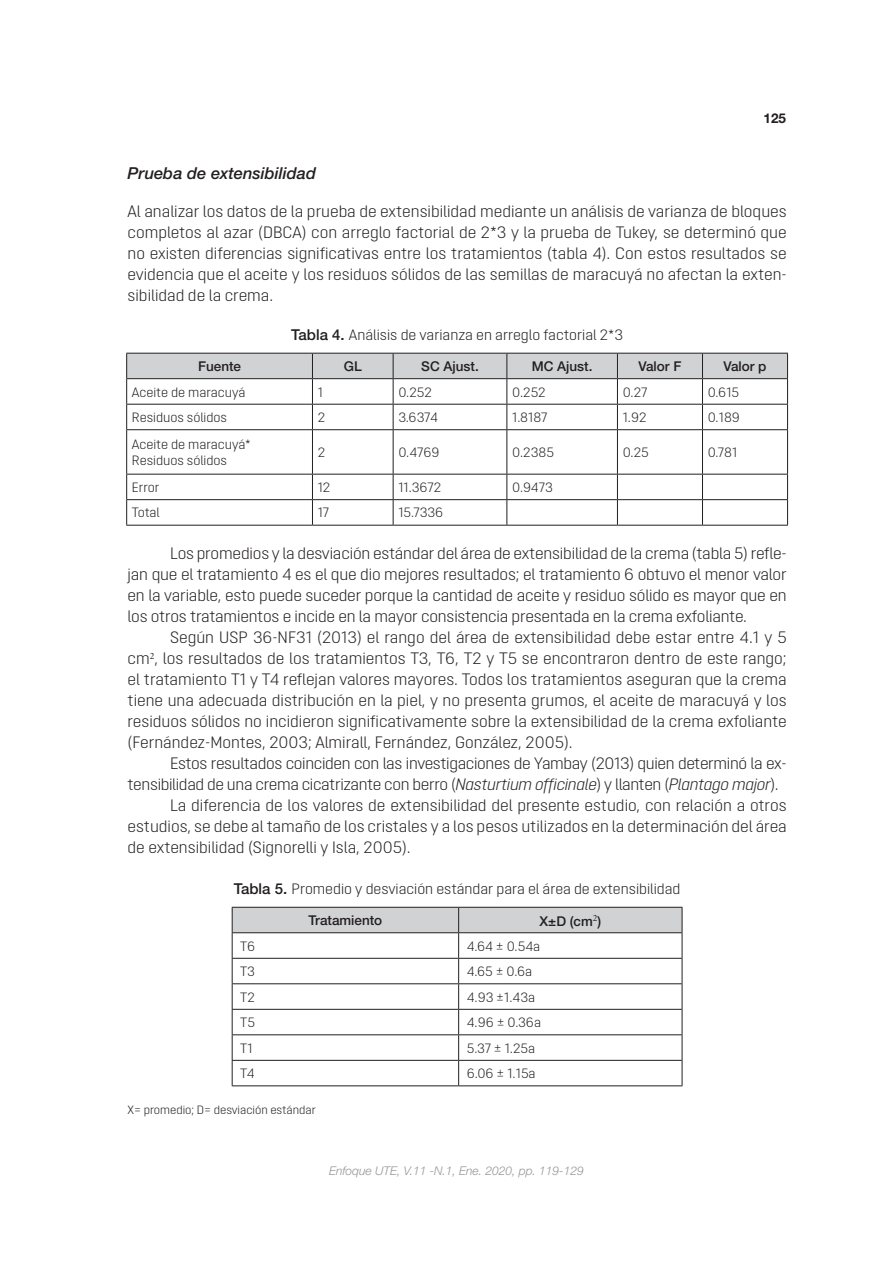
<style>
.page{position:relative;width:893px;height:1263px;background:#fff}
.page>*{position:absolute;margin:0;border:0;box-sizing:border-box;transform-origin:0 0}
.t1{font:300 16.5px/21px "Opinion Pro";color:#231f20;text-align:justify}
.t2{font:300 16.5px "Opinion Pro";letter-spacing:-.02em;color:#231f20}
.t3{font:italic 500 16.5px "Helvetica Neue";color:#231f20}
.t4{font:300 15px "Opinion Pro";color:#231f20}
.t5{font:300 13.5px/16.5px "Opinion Pro";color:#231f20}
.t6{font:500 13.5px "Helvetica Neue";color:#231f20}
.t7{font:700 13.5px "Helvetica Neue";color:#231f20}
.t8{font:italic 300 12px "Helvetica Neue";color:#939598}
.t9{font:300 12px "Opinion Pro";color:#231f20}
.s1{font-family:"Helvetica Neue";font-weight:500}
.s2{font-style:italic}
</style>
<div class="page">
<svg style="left:127px;top:430px;width:660px;height:95px"></svg>
<hr style="left:126px;top:430px;width:1px;height:44px;background:#231f20">
<svg style="left:126px;top:475px;width:1px;height:50px"></svg>
<hr style="left:126px;top:429px;width:186px;height:1px;background:#231f20">
<hr style="left:312px;top:429px;width:81px;height:1px;background:#231f20">
<hr style="left:393px;top:429px;width:114px;height:1px;background:#231f20">
<hr style="left:507px;top:429px;width:110px;height:1px;background:#231f20">
<hr style="left:617px;top:429px;width:85px;height:1px;background:#231f20">
<hr style="left:702px;top:429px;width:86px;height:1px;background:#231f20">
<hr style="left:126px;top:474px;width:186px;height:1px;background:#231f20">
<hr style="left:312px;top:474px;width:81px;height:1px;background:#231f20">
<hr style="left:393px;top:474px;width:114px;height:1px;background:#231f20">
<hr style="left:507px;top:474px;width:110px;height:1px;background:#231f20">
<hr style="left:617px;top:474px;width:85px;height:1px;background:#231f20">
<hr style="left:702px;top:474px;width:86px;height:1px;background:#231f20">
<hr style="left:126px;top:499px;width:186px;height:1px;background:#231f20">
<hr style="left:312px;top:499px;width:81px;height:1px;background:#231f20">
<hr style="left:393px;top:499px;width:114px;height:1px;background:#231f20">
<hr style="left:507px;top:499px;width:110px;height:1px;background:#231f20">
<hr style="left:617px;top:499px;width:85px;height:1px;background:#231f20">
<hr style="left:702px;top:499px;width:86px;height:1px;background:#231f20">
<hr style="left:126px;top:525px;width:186px;height:1px;background:#231f20">
<hr style="left:312px;top:525px;width:81px;height:1px;background:#231f20">
<hr style="left:393px;top:525px;width:114px;height:1px;background:#231f20">
<hr style="left:507px;top:525px;width:110px;height:1px;background:#231f20">
<hr style="left:617px;top:525px;width:85px;height:1px;background:#231f20">
<hr style="left:702px;top:525px;width:86px;height:1px;background:#231f20">
<svg style="left:126px;top:353px;width:662px;height:76px"></svg>
<hr style="left:312px;top:430px;width:1px;height:44px;background:#231f20">
<hr style="left:393px;top:430px;width:1px;height:44px;background:#231f20">
<hr style="left:506px;top:430px;width:1px;height:44px;background:#231f20">
<hr style="left:617px;top:430px;width:1px;height:44px;background:#231f20">
<hr style="left:702px;top:430px;width:1px;height:44px;background:#231f20">
<hr style="left:787px;top:430px;width:1px;height:44px;background:#231f20">
<svg style="left:312px;top:474px;width:1px;height:51px"></svg>
<svg style="left:393px;top:474px;width:1px;height:51px"></svg>
<svg style="left:506px;top:474px;width:1px;height:51px"></svg>
<svg style="left:617px;top:474px;width:1px;height:51px"></svg>
<svg style="left:702px;top:474px;width:1px;height:51px"></svg>
<svg style="left:787px;top:474px;width:1px;height:51px"></svg>
<svg style="left:232px;top:907px;width:451px;height:178px"></svg>
<hr style="left:232px;top:1085px;width:227px;height:1px;background:#231f20">
<hr style="left:459px;top:1085px;width:223px;height:1px;background:#231f20">
<p class="t7" style="left:763px;top:109px;width:24px">125</p>
<p class="t3" style="left:128px;top:163px;width:190px">Prueba de extensibilidad</p>
<p class="t1" style="left:128px;top:200px;width:661px">Al analizar los datos de la prueba de extensibilidad mediante un análisis de varianza de bloques completos al azar (DBCA) con arreglo factorial de 2*3 y la prueba de Tukey, se determinó que no existen diferencias significativas entre los tratamientos (tabla 4). Con estos resultados se evidencia que el aceite y los residuos sólidos de las semillas de maracuyá no afectan la exten&shy;sibilidad de la crema.</p>
<p class="t4" style="left:291px;top:326px;width:333px"><span class="s1">Tabla 4.</span> Análisis de varianza en arreglo factorial 2*3</p>
<p class="t6" style="left:198px;top:358px;width:45px">Fuente</p>
<p class="t6" style="left:344px;top:358px;width:19px">GL</p>
<p class="t6" style="left:421px;top:358px;width:59px">SC Ajust.</p>
<p class="t6" style="left:532px;top:358px;width:62px">MC Ajust.</p>
<p class="t6" style="left:639px;top:358px;width:44px">Valor F</p>
<p class="t6" style="left:723px;top:358px;width:45px">Valor p</p>
<p class="t5" style="left:132px;top:383px;width:115px">Aceite de maracuyá</p>
<p class="t5" style="left:318px;top:383px;width:7px">1</p>
<p class="t5" style="left:398px;top:383px;width:35px">0.252</p>
<p class="t5" style="left:512px;top:383px;width:35px">0.252</p>
<p class="t5" style="left:623px;top:383px;width:26px">0.27</p>
<p class="t5" style="left:708px;top:383px;width:33px">0.615</p>
<p class="t5" style="left:132px;top:409px;width:97px">Residuos sólidos</p>
<p class="t5" style="left:318px;top:409px;width:9px">2</p>
<p class="t5" style="left:398px;top:409px;width:41px">3.6374</p>
<p class="t5" style="left:512px;top:409px;width:37px">1.8187</p>
<p class="t5" style="left:623px;top:409px;width:25px">1.92</p>
<p class="t5" style="left:708px;top:409px;width:34px">0.189</p>
<p class="t5" style="left:132px;top:436px;width:120px">Aceite de maracuyá*<br>Residuos sólidos</p>
<p class="t5" style="left:318px;top:444px;width:9px">2</p>
<p class="t5" style="left:398px;top:444px;width:43px">0.4769</p>
<p class="t5" style="left:512px;top:444px;width:43px">0.2385</p>
<p class="t5" style="left:623px;top:444px;width:28px">0.25</p>
<p class="t5" style="left:708px;top:444px;width:31px">0.781</p>
<p class="t5" style="left:132px;top:479px;width:29px">Error</p>
<p class="t5" style="left:318px;top:479px;width:14px">12</p>
<p class="t5" style="left:398px;top:479px;width:44px">11.3672</p>
<p class="t5" style="left:512px;top:479px;width:42px">0.9473</p>
<p class="t5" style="left:132px;top:504px;width:29px">Total</p>
<p class="t5" style="left:318px;top:504px;width:13px">17</p>
<p class="t5" style="left:398px;top:504px;width:46px">15.7336</p>
<p class="t1" style="left:128px;top:543px;width:661px;text-indent:43px">Los promedios y la desviación estándar del área de extensibilidad de la crema (tabla 5) refle&shy;jan que el tratamiento 4 es el que dio mejores resultados; el tratamiento 6 obtuvo el menor valor en la variable, esto puede suceder porque la cantidad de aceite y residuo sólido es mayor que en los otros tratamientos e incide en la mayor consistencia presentada en la crema exfoliante.</p>
<p class="t1" style="left:128px;top:627px;width:661px;text-indent:43px">Según USP 36-NF31 (2013) el rango del área de extensibilidad debe estar entre 4.1 y 5 cm<sup>2</sup>, los resultados de los tratamientos T3, T6, T2 y T5 se encontraron dentro de este rango; el tratamiento T1 y T4 reflejan valores mayores. Todos los tratamientos aseguran que la crema tiene una adecuada distribución en la piel, y no presenta grumos, el aceite de maracuyá y los residuos sólidos no incidieron significativamente sobre la extensibilidad de la crema exfoliante (Fernández-Montes, 2003; Almirall, Fernández, González, 2005).</p>
<p class="t2" style="left:170px;top:754px;width:618px">Estos resultados coinciden con las investigaciones de Yambay (2013) quien determinó la ex-</p>
<p class="t2" style="left:128px;top:775px;width:653px">tensibilidad de una crema cicatrizante con berro (<span class="s2">Nasturtium officinale</span>) y llanten (<span class="s2">Plantago major</span>).</p>
<p class="t1" style="left:170px;top:795px;width:618px">La diferencia de los valores de extensibilidad del presente estudio, con relación a otros</p>
<p class="t1" style="left:128px;top:816px;width:661px">estudios, se debe al tamaño de los cristales y a los pesos utilizados en la determinación del área</p>
<p class="t1" style="left:128px;top:837px;width:285px">de extensibilidad (Signorelli y Isla, 2005).</p>
<p class="t4" style="left:234px;top:880px;width:448px"><span class="s1">Tabla 5.</span> Promedio y desviación estándar para el área de extensibilidad</p>
<p class="t6" style="left:308px;top:912px;width:75px">Tratamiento</p>
<p class="t6" style="left:539px;top:913px;width:63px">X±D (cm<sup>2</sup>)</p>
<p class="t5" style="left:240px;top:937px;width:17px">T6</p>
<p class="t5" style="left:467px;top:937px;width:75px">4.64 ± 0.54a</p>
<p class="t5" style="left:240px;top:963px;width:16px">T3</p>
<p class="t5" style="left:467px;top:963px;width:67px">4.65 ± 0.6a</p>
<p class="t5" style="left:240px;top:988px;width:16px">T2</p>
<p class="t5" style="left:467px;top:988px;width:70px">4.93 ±1.43a</p>
<p class="t5" style="left:240px;top:1014px;width:16px">T5</p>
<p class="t5" style="left:467px;top:1014px;width:76px">4.96 ± 0.36a</p>
<p class="t5" style="left:240px;top:1040px;width:14px">T1</p>
<p class="t5" style="left:467px;top:1040px;width:70px">5.37 ± 1.25a</p>
<p class="t5" style="left:240px;top:1065px;width:16px">T4</p>
<p class="t5" style="left:467px;top:1065px;width:70px">6.06 ± 1.15a</p>
<p class="t9" style="left:128px;top:1103px;width:190px">X= promedio; D= desviación estándar</p>
<p class="t8" style="left:329px;top:1163px;width:256px">Enfoque UTE, V.11 -N.1, Ene. 2020, pp. 119-129</p>
</div>
